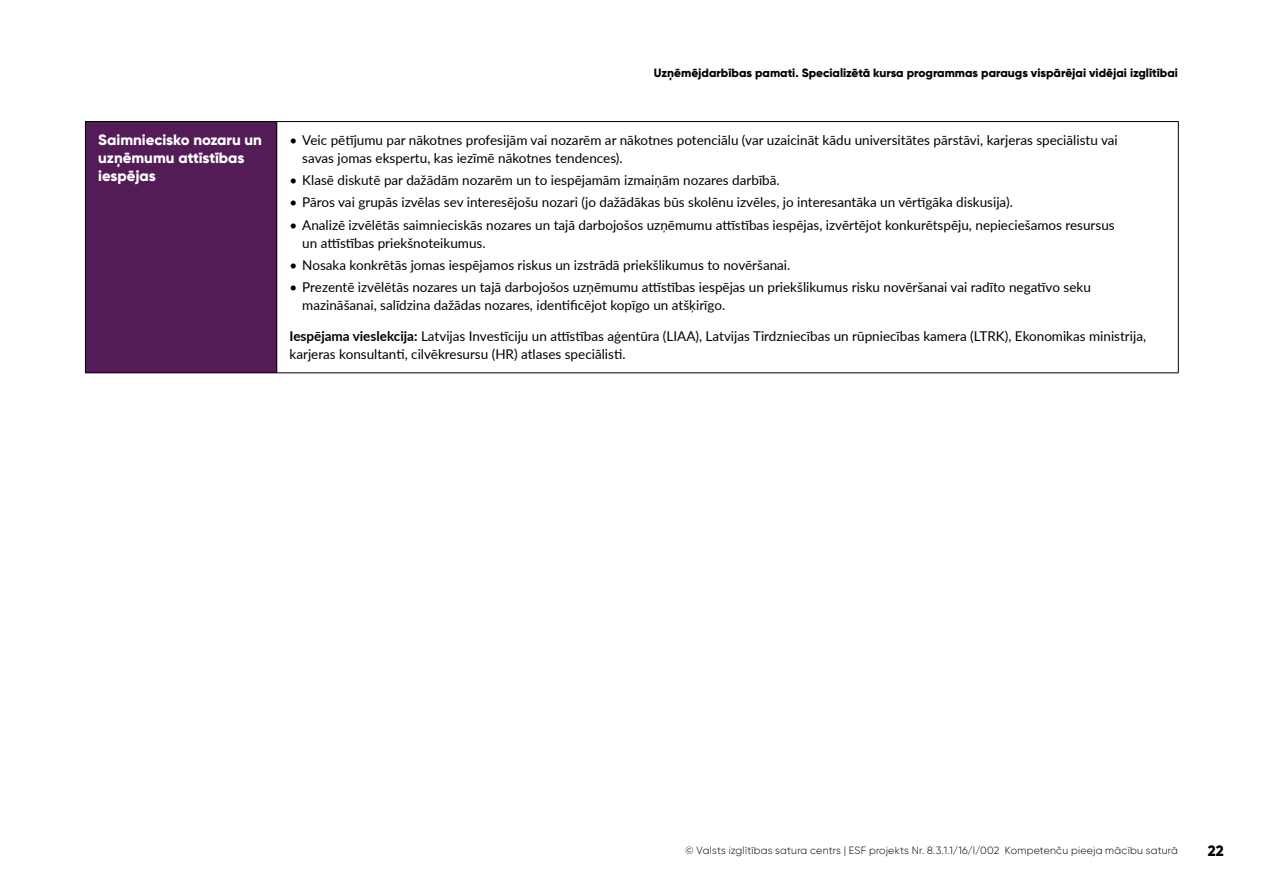
<style>
.page{position:relative;width:1263px;height:893px;background:#fff}
.page>*{position:absolute;margin:0;border:0;box-sizing:border-box;transform-origin:0 0}
.t1{font:800 15px/18px "Gilroy";color:#fff}
.t2{font:800 15px "Gilroy";color:#000}
.t3{font:13.5px/18px "Lato";color:#000}
.t4{font:800 12px "Gilroy";color:#000}
.t5{font:300 10.5px "Gilroy";letter-spacing:.02em;color:#000}
.s1{font-weight:700}
</style>
<div class="page">
<div style="left:85px;top:122px;width:192px;height:251px;background:#531c56"></div>
<hr style="left:85px;top:121px;width:192px;height:1px;background:#000">
<hr style="left:277px;top:121px;width:902px;height:1px;background:#000">
<hr style="left:1178px;top:122px;width:1px;height:250px;background:#000">
<hr style="left:277px;top:372px;width:902px;height:1px;background:#000">
<hr style="left:85px;top:122px;width:1px;height:250px;background:#000">
<hr style="left:276px;top:122px;width:1px;height:250px;background:#000">
<hr style="left:85px;top:372px;width:192px;height:1px;background:#000">
<p class="t4" style="left:654px;top:65px;width:526px">Uzņēmējdarbības pamati. Specializētā kursa programmas paraugs vispārējai vidējai izglītībai</p>
<p class="t1" style="left:98px;top:130px;width:165px">Saimniecisko nozaru un uzņēmumu attīstības iespējas</p>
<p class="t3" style="left:302px;top:130px;width:817px;text-indent:-13px">• Veic pētījumu par nākotnes profesijām vai nozarēm ar nākotnes potenciālu (var uzaicināt kādu universitātes pārstāvi, karjeras speciālistu vai savas jomas ekspertu, kas iezīmē nākotnes tendences).</p>
<p class="t3" style="left:290px;top:171px;width:492px">• Klasē diskutē par dažādām nozarēm un to iespējamām izmaiņām nozares darbībā.</p>
<p class="t3" style="left:290px;top:193px;width:725px">• Pāros vai grupās izvēlas sev interesējošu nozari (jo dažādākas būs skolēnu izvēles, jo interesantāka un vērtīgāka diskusija).</p>
<p class="t3" style="left:302px;top:215px;width:814px;text-indent:-13px">• Analizē izvēlētās saimnieciskās nozares un tajā darbojošos uzņēmumu attīstības iespējas, izvērtējot konkurētspēju, nepieciešamos resursus un attīstības priekšnoteikumus.</p>
<p class="t3" style="left:290px;top:255px;width:502px">• Nosaka konkrētās jomas iespējamos riskus un izstrādā priekšlikumus to novēršanai.</p>
<p class="t3" style="left:302px;top:278px;width:790px;text-indent:-13px">• Prezentē izvēlētās nozares un tajā darbojošos uzņēmumu attīstības iespējas un priekšlikumus risku novēršanai vai radīto negatīvo seku mazināšanai, salīdzina dažādas nozares, identificējot kopīgo un atšķirīgo.</p>
<p class="t3" style="left:290px;top:326px;width:858px"><span class="s1">Iespējama vieslekcija:</span> Latvijas Investīciju un attīstības aģentūra (LIAA), Latvijas Tirdzniecības un rūpniecības kamera (LTRK), Ekonomikas ministrija, karjeras konsultanti, cilvēkresursu (HR) atlases speciālisti.</p>
<p class="t5" style="left:685px;top:844px;width:494px">© Valsts izglītības satura centrs | ESF projekts Nr. 8.3.1.1/16/I/002 Kompetenču pieeja mācību saturā</p>
<p class="t2" style="left:1208px;top:841px;width:17px">22</p>
</div>
